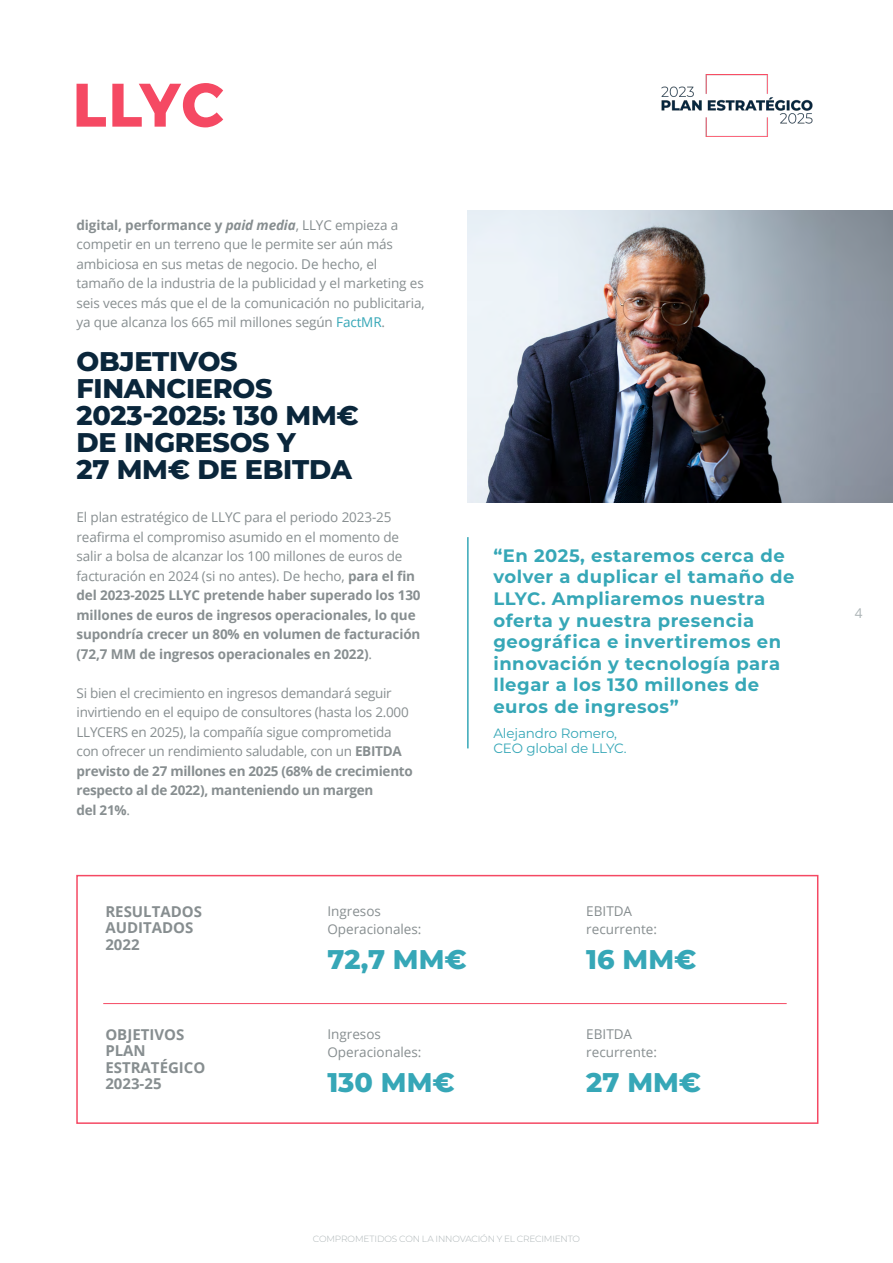
<style>
.page{position:relative;width:893px;height:1263px;background:#fff}
.page>*{position:absolute;margin:0;border:0;box-sizing:border-box;transform-origin:0 0}
.t1{font:800 27px/27px "Montserrat";letter-spacing:-.01em;color:#0a263b}
.t2{font:800 27px "Montserrat";color:#36a7b7}
.t3{font:700 18px/21.6px "Montserrat";letter-spacing:.03em;color:#36a7b7}
.t4{font:700 15px/16.5px "Open Sans";color:#878e90}
.t5{font:13.5px/19.5px "Open Sans";letter-spacing:-.01em;color:#878e90}
.t6{font:700 13.5px/19.5px "Open Sans";letter-spacing:-.01em;color:#878e90}
.t7{font:13.5px/15px "Montserrat";letter-spacing:-.01em;color:#36a7b7}
.t8{font:13.5px "Open Sans";color:#acb4b6}
.t9{font:300 9px "Montserrat";letter-spacing:-.02em;color:#acb4b6}
.s1{font-weight:700}
.s2{font-weight:700;font-style:italic}
.s3{color:#36a7b7}
.s4{font-weight:400}
</style>
<div class="page">
<div style="left:76px;top:875px;width:742px;height:249px;border:2px solid #f54963"></div>
<img style="left:468px;top:210px;width:425px;height:292px">
<hr style="left:467px;top:537px;width:2px;height:211px;background:#36a7b7">
<hr style="left:103px;top:1003px;width:684px;height:1px;background:#f54963">
<img style="left:661px;top:74px;width:152px;height:62px">
<svg style="left:77px;top:84px;width:29px;height:43px"></svg>
<svg style="left:112px;top:83px;width:111px;height:44px"></svg>
<p class="t5" style="left:77px;top:215px;width:350px"><span class="s1">digital, performance y</span> <span class="s2">paid media</span>, LLYC empieza a competir en un terreno que le permite ser aún más ambiciosa en sus metas de negocio. De hecho, el tamaño de la industria de la publicidad y el marketing es seis veces más que el de la comunicación no publicitaria, ya que alcanza los 665 mil millones según <span class="s3">FactMR</span>.</p>
<h1 class="t1" style="left:77px;top:346px;width:284px">OBJETIVOS<br>FINANCIEROS<br>2023-2025: 130 MM€<br>DE INGRESOS Y<br>27 MM€ DE EBITDA</h1>
<p class="t6" style="left:77px;top:507px;width:346px"><span class="s4">El plan estratégico de LLYC para el periodo 2023-25 reafirma el compromiso asumido en el momento de salir a bolsa de alcanzar los 100 millones de euros de facturación en 2024 (si no antes). De hecho,</span> para el fin del 2023-2025 LLYC pretende haber superado los 130 millones de euros de ingresos operacionales, lo que supondría crecer un 80% en volumen de facturación (72,7 MM de ingresos operacionales en 2022)<span class="s4">.</span></p>
<p class="t5" style="left:77px;top:682px;width:338px">Si bien el crecimiento en ingresos demandará seguir invirtiendo en el equipo de consultores (hasta los 2.000<br>LLYCERS en 2025), la compañía sigue comprometida con ofrecer un rendimiento saludable, con un <span class="s1">EBITDA previsto de 27 millones en 2025 (68% de crecimiento respecto al de 2022), manteniendo un margen<br>del 21%</span>.</p>
<h2 class="t3" style="left:493px;top:544px;width:302px">“En 2025, estaremos cerca de volver a duplicar el tamaño de<br>LLYC. Ampliaremos nuestra oferta y nuestra presencia geográfica e invertiremos en innovación y tecnología para llegar a los 130 millones de euros de ingresos”</h2>
<p class="t7" style="left:493px;top:725px;width:135px">Alejandro Romero,<br>CEO global de LLYC.</p>
<p class="t4" style="left:105px;top:903px;width:98px">RESULTADOS<br>AUDITADOS<br>2022</p>
<p class="t4" style="left:105px;top:1025px;width:102px">OBJETIVOS<br>PLAN<br>ESTRATÉGICO<br>2023-25</p>
<p class="t5" style="left:327px;top:901px;width:96px;line-height:18px">Ingresos<br>Operacionales:</p>
<h1 class="t2" style="left:327px;top:939px;width:141px">72,7 MM€</h1>
<p class="t5" style="left:327px;top:1024px;width:96px;line-height:18px">Ingresos<br>Operacionales:</p>
<h1 class="t2" style="left:327px;top:1062px;width:129px">130 MM€</h1>
<p class="t5" style="left:586px;top:901px;width:72px;line-height:18px">EBITDA recurrente:</p>
<h1 class="t2" style="left:586px;top:939px;width:112px">16 MM€</h1>
<p class="t5" style="left:586px;top:1024px;width:72px;line-height:18px">EBITDA recurrente:</p>
<h1 class="t2" style="left:586px;top:1062px;width:116px">27 MM€</h1>
<p class="t9" style="left:313px;top:1232px;width:269px">COMPROMETIDOS CON LA INNOVACIÓN Y EL CRECIMIENTO</p>
<p class="t8" style="left:855px;top:604px;width:9px">4</p>
</div>
